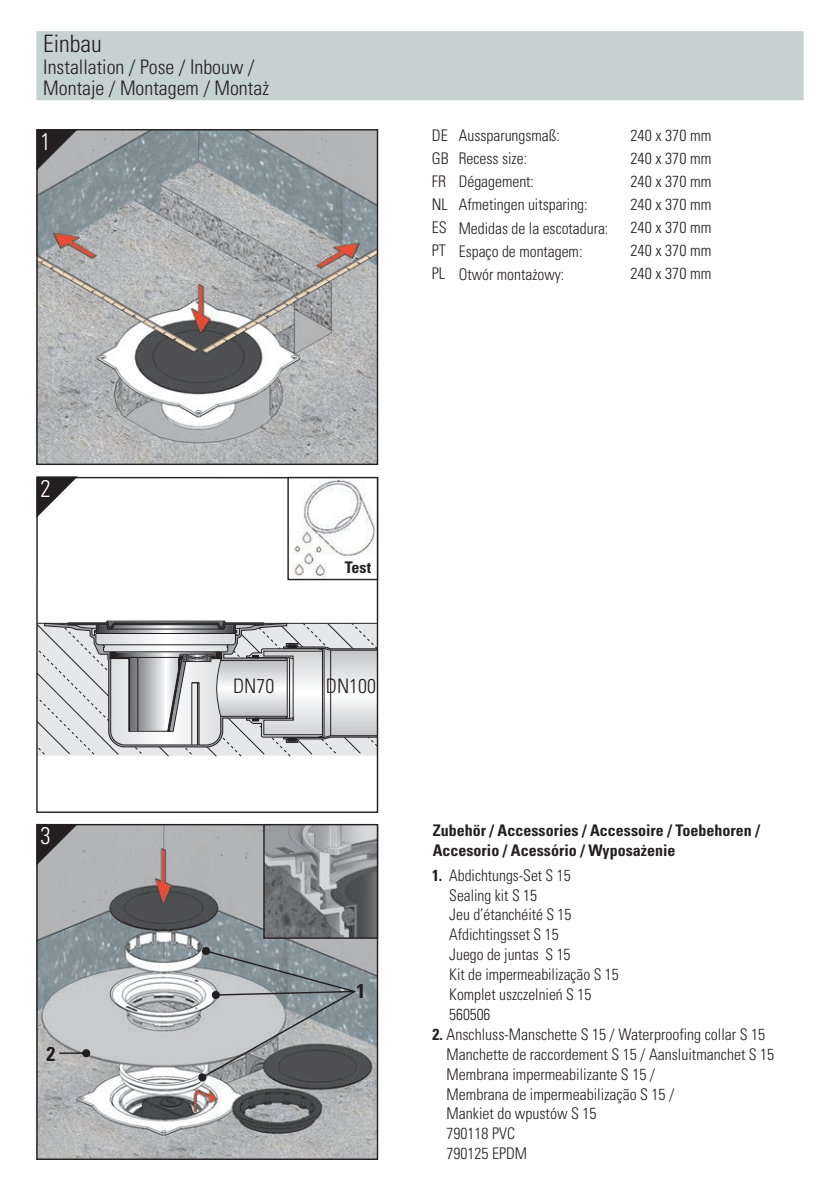
<style>
.page{position:relative;width:840px;height:1191px;background:#fff}
.page>*{position:absolute;margin:0;border:0;box-sizing:border-box;transform-origin:0 0}
.t1{font:24px "Univers Com 47 Light Cond";color:#231f20}
.t2{font:24px "Univers Com 47 Light Cond";color:#fff;scale:.95 1}
.t3{font:20px/21px "Univers Com 47 Light Cond";color:#231f20}
.t4{font:20px "Univers Com 67 Bold Cond";color:#231f20}
.t5{font:16px/23px "Univers Com 47 Light Cond";color:#231f20}
.t6{font:16px/19.6px "Univers Com 67 Bold Cond";color:#231f20}
.s1{font-family:"Univers Com 67 Bold Cond"}
</style>
<div class="page">
<img style="left:38px;top:826px;width:338px;height:332px">
<img style="left:38px;top:131px;width:338px;height:332px">
<div style="left:36px;top:129px;width:342px;height:336px;border:1px solid #231f20"></div>
<svg style="left:36px;top:129px;width:42px;height:41px;background:#696869"></svg>
<svg style="left:36px;top:824px;width:42px;height:40px;background:#686667"></svg>
<svg style="left:59px;top:1049px;width:31px;height:8px"></svg>
<svg style="left:36px;top:476px;width:42px;height:40px"></svg>
<svg style="left:198px;top:947px;width:158px;height:134px;background:#93999c"></svg>
<img style="left:265px;top:826px;width:111px;height:110px">
<div style="left:263px;top:824px;width:115px;height:114px;border:1px solid #231f20"></div>
<svg style="left:36px;top:620px;width:342px;height:137px;background:#c7c8c9"></svg>
<hr style="left:110px;top:629px;width:111px;height:1px;background:#231f20">
<hr style="left:107px;top:621px;width:117px;height:1px;background:#231f20">
<hr style="left:97px;top:633px;width:137px;height:1px;background:#231f20">
<img style="left:289px;top:479px;width:87px;height:99px">
<div style="left:287px;top:477px;width:91px;height:103px;border:1px solid #231f20"></div>
<div style="left:37px;top:31px;width:765px;height:69px;background:#c6d2d0"></div>
<h1 class="t1" style="left:43px;top:35px;width:60px">Einbau</h1>
<p class="t3" style="left:43px;top:59px;width:227px">Installation / Pose / Inbouw /<br>Montaje / Montagem / Montaż</p>
<h1 class="t2" style="left:41px;top:132px;width:12px">1</h1>
<p class="t5" style="left:431px;top:126px;width:18px">DE<br>GB<br>FR<br>NL<br>ES<br>PT<br>PL</p>
<p class="t5" style="left:458px;top:126px;width:151px">Aussparungsmaß:<br>Recess size:<br>Dégagement:<br>Afmetingen uitsparing:<br>Medidas de la escotadura:<br>Espaço de montagem:<br>Otwór montażowy:</p>
<p class="t5" style="left:630px;top:126px;width:82px;text-align:justify">240 x 370 mm 240 x 370 mm 240 x 370 mm 240 x 370 mm 240 x 370 mm 240 x 370 mm 240 x 370 mm</p>
<h1 class="t2" style="left:41px;top:479px;width:12px">2</h1>
<h1 class="t2" style="left:41px;top:827px;width:12px">3</h1>
<p class="t4" style="left:46px;top:1046px;width:10px">2</p>
<p class="t6" style="left:344px;top:559px;width:28px">Test</p>
<p class="t3" style="left:233px;top:677px;width:43px">DN70</p>
<p class="t3" style="left:326px;top:677px;width:51px">DN100</p>
<p class="t4" style="left:356px;top:983px;width:10px">1</p>
<p class="t6" style="left:432px;top:822px;width:328px">Zubehör / Accessories / Accessoire / Toebehoren /<br>Accesorio / Acessório / Wyposażenie</p>
<p class="t5" style="left:449px;top:867px;width:171px;line-height:19.8px;text-indent:-17px"><span class="s1">1.</span> Abdichtungs-Set S 15<br>Sealing kit S 15<br>Jeu d’étanchéité S 15<br>Afdichtingsset S 15<br>Juego de juntas S 15<br>Kit de impermeabilização S 15<br>Komplet uszczelnień S 15<br>560506</p>
<p class="t5" style="left:446px;top:1026px;width:329px;line-height:19.8px;text-indent:-14px"><span class="s1">2.</span> Anschluss-Manschette S 15 / Waterproofing collar S 15<br>Manchette de raccordement S 15 / Aansluitmanchet S 15<br>Membrana impermeabilizante S 15 /<br>Membrana de impermeabilização S 15 /<br>Mankiet do wpustów S 15<br>790118 PVC<br>790125 EPDM</p>
</div>
